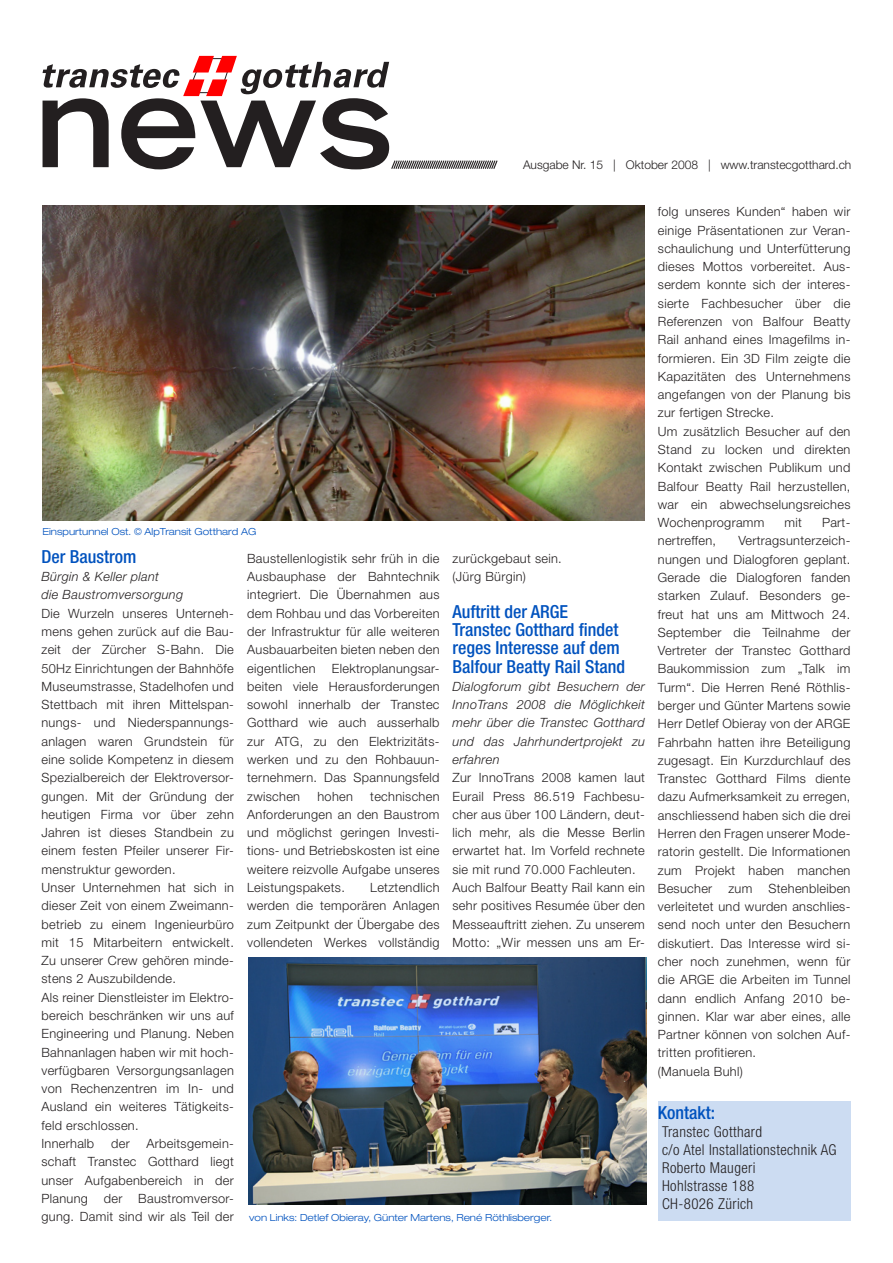
<style>
.page{position:relative;width:893px;height:1263px;background:#fff}
.page>*{position:absolute;margin:0;border:0;box-sizing:border-box;transform-origin:0 0}
.t1{font:500 condensed 18px/18.3px "Helvetica Neue LT Std";color:#0052be}
.t2{font:300 condensed 15px/18px "Helvetica Neue LT Std";letter-spacing:.025em;color:#231f20}
.t3{font:300 12.75px/18.3px "Helvetica Neue LT Std";letter-spacing:.025em;color:#231f20;text-align:justify}
.t4{font:italic 300 12.75px/18.3px "Helvetica Neue LT Std";letter-spacing:.025em;color:#231f20}
.t5{font:300 12px "Helvetica Neue LT Std";color:#231f20}
.t6{font:300 expanded 9.75px "Helvetica Neue LT Std";color:#0052be}
</style>
<div class="page">
<svg style="left:43px;top:56px;width:455px;height:114px"></svg>
<div style="left:658px;top:1101px;width:192px;height:119px;background:#ccdcf2"></div>
<img style="left:248px;top:957px;width:398px;height:247px">
<img style="left:43px;top:206px;width:602px;height:314px">
<p class="t5" style="left:523px;top:157px;width:330px">Ausgabe Nr. 15 | Oktober 2008 | www.transtecgotthard.ch</p>
<p class="t6" style="left:43px;top:525px;width:215px">Einspurtunnel Ost. © AlpTransit Gotthard AG</p>
<h1 class="t1" style="left:41px;top:547px;width:96px">Der Baustrom</h1>
<p class="t4" style="left:41px;top:567px;width:143px">Bürgin &amp; Keller plant<br>die Baustromversorgung</p>
<p class="t3" style="left:41px;top:604px;width:194px;text-align:left">Die Wurzeln unseres Unterneh&shy;mens gehen zurück auf die Bau&shy;zeit der Zürcher S-Bahn. Die<br>50Hz Einrichtungen der Bahnhöfe<br>Museumstrasse, Stadelhofen und<br>Stettbach mit ihren Mittelspan&shy;nungs- und Niederspannungs&shy;anlagen waren Grundstein für eine solide Kompetenz in diesem<br>Spezialbereich der Elektroversor&shy;gungen. Mit der Gründung der heutigen Firma vor über zehn<br>Jahren ist dieses Standbein zu einem festen Pfeiler unserer Fir&shy;menstruktur geworden.<br>Unser Unternehmen hat sich in dieser Zeit von einem Zweimann&shy;betrieb zu einem Ingenieurbüro mit 15 Mitarbeitern entwickelt.<br>Zu unserer Crew gehören minde&shy;stens 2 Auszubildende.<br>Als reiner Dienstleister im Elektro&shy;bereich beschränken wir uns auf<br>Engineering und Planung. Neben<br>Bahnanlagen haben wir mit hoch&shy;verfügbaren Versorgungsanlagen von Rechenzentren im In- und<br>Ausland ein weiteres Tätigkeits&shy;feld erschlossen.<br>Innerhalb</p>
<p class="t3" style="left:41px;top:1134px;width:194px;text-indent:105px">Arbeitsgemein&shy;schaft Transtec Gotthard liegt unser Aufgabenbereich in der Planung der Baustromversor&shy;gung. Damit sind wir als Teil der</p>
<p class="t3" style="left:111px;top:1134px;width:20px">der</p>
<p class="t3" style="left:247px;top:549px;width:194px">Baustellenlogistik sehr früh in die Ausbauphase der Bahntechnik integriert. Die Übernahmen aus dem Rohbau und das Vorbereiten der Infrastruktur für alle weiteren Ausbauarbeiten bieten neben den eigentlichen</p>
<p class="t3" style="left:247px;top:659px;width:194px;text-indent:85px">Elektroplanungsar&shy;beiten viele Herausforderungen sowohl innerhalb der Transtec Gotthard wie auch ausserhalb zur ATG, zu den Elektrizitäts&shy;werken und zu den Rohbauun&shy;ternehmern. Das Spannungsfeld zwischen</p>
<p class="t3" style="left:247px;top:787px;width:194px;text-indent:123px">technischen Anforderungen an den Baustrom und möglichst geringen Investi&shy;tions- und Betriebskosten ist eine weitere reizvolle Aufgabe unseres Leistungspakets.</p>
<p class="t3" style="left:317px;top:787px;width:37px">hohen</p>
<p class="t3" style="left:247px;top:878px;width:194px;text-indent:123px">Letztendlich werden die temporären Anlagen zum Zeitpunkt der Übergabe des vollendeten Werkes vollständig</p>
<p class="t3" style="left:452px;top:549px;width:111px">zurückgebaut sein. (Jürg Bürgin)</p>
<h1 class="t1" style="left:452px;top:602px;width:174px">Auftritt der ARGE<br>Transtec Gotthard findet reges Interesse auf dem<br>Balfour Beatty Rail Stand</h1>
<p class="t4" style="left:452px;top:677px;width:194px;text-align:justify">Dialogforum gibt Besuchern der InnoTrans 2008 die Möglichkeit mehr über die Transtec Gotthard und das Jahrhundertprojekt zu erfahren</p>
<p class="t3" style="left:452px;top:768px;width:194px;text-align:left">Zur InnoTrans 2008 kamen laut<br>Eurail Press 86.519 Fachbesu&shy;cher aus über 100 Ländern, deut&shy;lich mehr, als die Messe Berlin erwartet hat. Im Vorfeld rechnete sie mit rund 70.000 Fachleuten.<br>Auch Balfour Beatty Rail kann ein sehr positives Resumée über den<br>Messeauftritt ziehen. Zu unserem<br>Motto: „Wir messen uns am Er-</p>
<p class="t6" style="left:249px;top:1212px;width:305px">von Links: Detlef Obieray, Günter Martens, René Röthlisberger.</p>
<p class="t3" style="left:658px;top:202px;width:194px;text-align:left">folg unseres Kunden“ haben wir einige Präsentationen zur Veran&shy;schaulichung und Unterfütterung dieses Mottos vorbereitet. Aus&shy;serdem konnte sich der interes&shy;sierte Fachbesucher über die<br>Referenzen von Balfour Beatty<br>Rail anhand eines Imagefilms in&shy;formieren. Ein 3D Film zeigte die<br>Kapazitäten des Unternehmens angefangen von der Planung bis zur fertigen Strecke.<br>Um zusätzlich Besucher auf den<br>Stand zu locken und direkten<br>Kontakt zwischen Publikum und<br>Balfour Beatty Rail herzustellen, war ein abwechselungsreiches<br>Wochenprogramm</p>
<p class="t3" style="left:785px;top:513px;width:19px">mit</p>
<p class="t3" style="left:822px;top:513px;width:30px">Part-</p>
<p class="t3" style="left:658px;top:531px;width:194px;text-indent:81px">Vertragsunterzeich&shy;nungen und Dialogforen geplant.<br>Gerade die Dialogforen fanden starken Zulauf. Besonders ge&shy;freut hat uns am Mittwoch 24.<br>September die Teilnahme der Vertreter der Transtec Gotthard Baukommission zum „Talk im Turm“. Die Herren René Röthlis&shy;berger und Günter Martens sowie Herr Detlef Obieray von der ARGE Fahrbahn hatten ihre Beteiligung zugesagt. Ein Kurzdurchlauf des Transtec Gotthard Films diente dazu Aufmerksamkeit zu erregen, anschliessend haben sich die drei Herren den Fragen unserer Mode&shy;ratorin gestellt. Die Informationen zum Projekt haben manchen Besucher</p>
<p class="t3" style="left:658px;top:531px;width:60px">nertreffen,</p>
<p class="t3" style="left:658px;top:879px;width:194px;text-align:left;text-indent:111px">Stehenbleiben verleitetet und wurden anschlies&shy;send noch unter den Besuchern diskutiert. Das Interesse wird si&shy;cher noch zunehmen, wenn für die ARGE die Arbeiten im Tunnel dann endlich Anfang 2010 be&shy;ginnen. Klar war aber eines, alle<br>Partner können von solchen Auf&shy;tritten profitieren.<br>(Manuela Buhl)</p>
<h1 class="t1" style="left:658px;top:1103px;width:59px">Kontakt:</h1>
<p class="t2" style="left:662px;top:1123px;width:176px">Transtec Gotthard<br>c/o Atel Installationstechnik AG<br>Roberto Maugeri<br>Hohlstrasse 188<br>CH-8026 Zürich</p>
<p class="t3" style="left:728px;top:879px;width:26px">zum</p>
</div>
